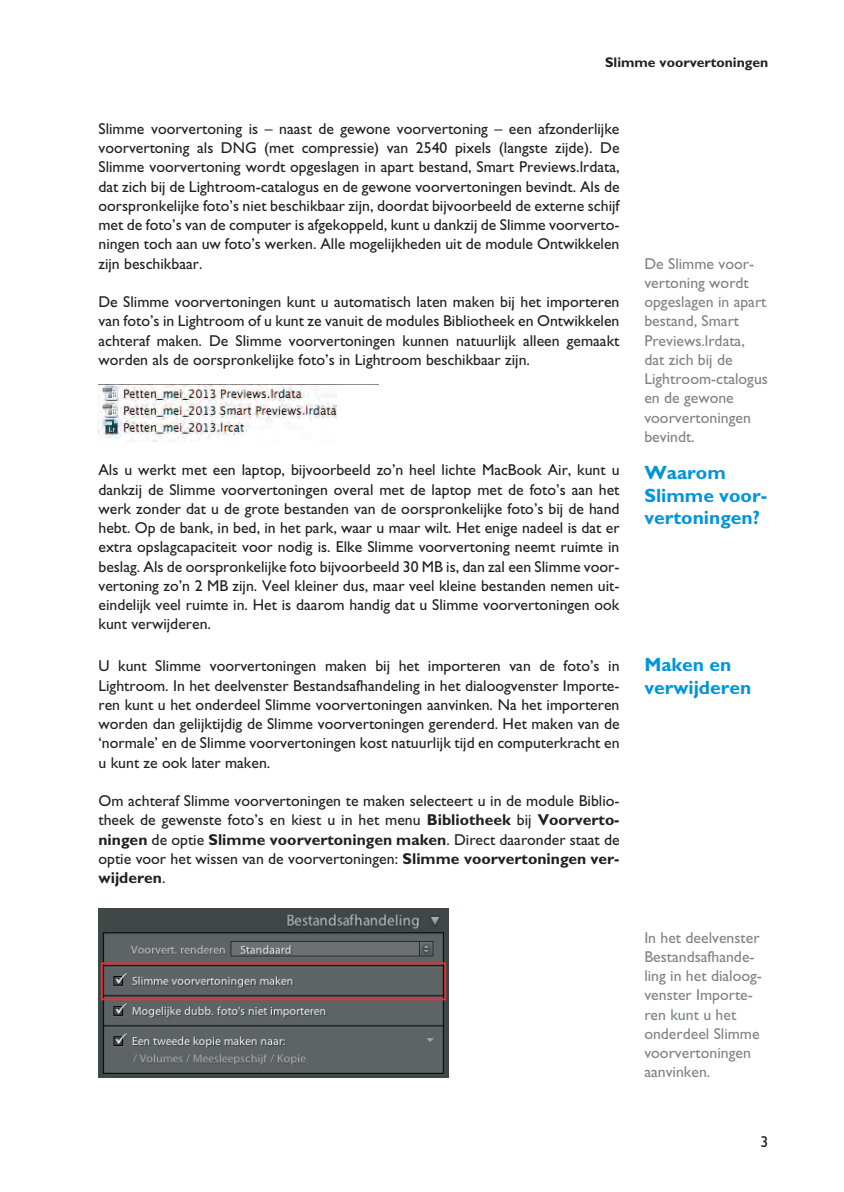
<style>
.page{position:relative;width:844px;height:1192px;background:#fff}
.page>*{position:absolute;margin:0;border:0;box-sizing:border-box;transform-origin:0 0}
.t1{font:700 19.25px/22.8px "Gill Sans";color:#0095d9}
.t2{font:15.75px/19.2px "Gill Sans";color:#231f20;text-align:justify}
.t3{font:15.75px/19.2px "Gill Sans";color:#808285}
.t4{font:700 14px "Gill Sans";color:#231f20}
.s1{font-weight:700}
</style>
<div class="page">
<img style="left:98px;top:384px;width:281px;height:58px">
<img style="left:98px;top:908px;width:350px;height:169px">
<p class="t4" style="left:605px;top:58px;width:165px">Slimme voorvertoningen</p>
<p class="t2" style="left:98px;top:121px;width:522px">Slimme voorvertoning is – naast de gewone voorvertoning – een afzonderlijke voorvertoning als DNG (met compressie) van 2540 pixels (langste zijde). De Slimme voorvertoning wordt opgeslagen in apart bestand, Smart Previews.lrdata, dat zich bij de Lightroom-catalogus en de gewone voorvertoningen bevindt. Als de oorspronkelijke foto’s niet beschikbaar zijn, doordat bijvoorbeeld de externe schijf met de foto’s van de computer is afgekoppeld, kunt u dankzij de Slimme voorverto&shy;ningen toch aan uw foto’s werken. Alle mogelijkheden uit de module Ontwikkelen zijn beschikbaar.</p>
<p class="t2" style="left:98px;top:294px;width:522px">De Slimme voorvertoningen kunt u automatisch laten maken bij het importeren van foto’s in Lightroom of u kunt ze vanuit de modules Bibliotheek en Ontwikkelen achteraf maken. De Slimme voorvertoningen kunnen natuurlijk alleen gemaakt worden als de oorspronkelijke foto’s in Lightroom beschikbaar zijn.</p>
<p class="t2" style="left:98px;top:462px;width:522px">Als u werkt met een laptop, bijvoorbeeld zo’n heel lichte MacBook Air, kunt u dankzij de Slimme voorvertoningen overal met de laptop met de foto’s aan het werk zonder dat u de grote bestanden van de oorspronkelijke foto’s bij de hand hebt. Op de bank, in bed, in het park, waar u maar wilt. Het enige nadeel is dat er extra opslagcapaciteit voor nodig is. Elke Slimme voorvertoning neemt ruimte in beslag. Als de oorspronkelijke foto bijvoorbeeld 30 MB is, dan zal een Slimme voor&shy;vertoning zo’n 2 MB zijn. Veel kleiner dus, maar veel kleine bestanden nemen uit&shy;eindelijk veel ruimte in. Het is daarom handig dat u Slimme voorvertoningen ook kunt verwijderen.</p>
<p class="t2" style="left:98px;top:658px;width:522px">U kunt Slimme voorvertoningen maken bij het importeren van de foto’s in Lightroom. In het deelvenster Bestandsafhandeling in het dialoogvenster Importe&shy;ren kunt u het onderdeel Slimme voorvertoningen aanvinken. Na het importeren worden dan gelijktijdig de Slimme voorvertoningen gerenderd. Het maken van de ‘normale’ en de Slimme voorvertoningen kost natuurlijk tijd en computerkracht en u kunt ze ook later maken.</p>
<p class="t2" style="left:98px;top:793px;width:522px">Om achteraf Slimme voorvertoningen te maken selecteert u in de module Biblio&shy;theek de gewenste foto’s en kiest u in het menu <span class="s1">Bibliotheek</span> bij <span class="s1">Voorverto&shy;ningen</span> de optie <span class="s1">Slimme voorvertoningen maken</span>. Direct daaronder staat de optie voor het wissen van de voorvertoningen: <span class="s1">Slimme voorvertoningen ver&shy;wijderen</span>.</p>
<p class="t3" style="left:644px;top:255px;width:125px">De Slimme voor&shy;vertoning wordt opgeslagen in apart bestand, Smart<br>Previews.lrdata, dat zich bij de<br>Lightroom-ctalogus en de gewone voorvertoningen bevindt.</p>
<p class="t1" style="left:644px;top:463px;width:124px">Waarom<br>Slimme voor&shy;vertoningen?</p>
<p class="t1" style="left:644px;top:655px;width:108px">Maken en verwijderen</p>
<p class="t3" style="left:644px;top:929px;width:119px">In het deelvenster<br>Bestandsafhande&shy;ling in het dialoog&shy;venster Importe&shy;ren kunt u het onderdeel Slimme voorvertoningen aanvinken.</p>
<p class="t2" style="left:760px;top:1133px;width:9px">3</p>
</div>
